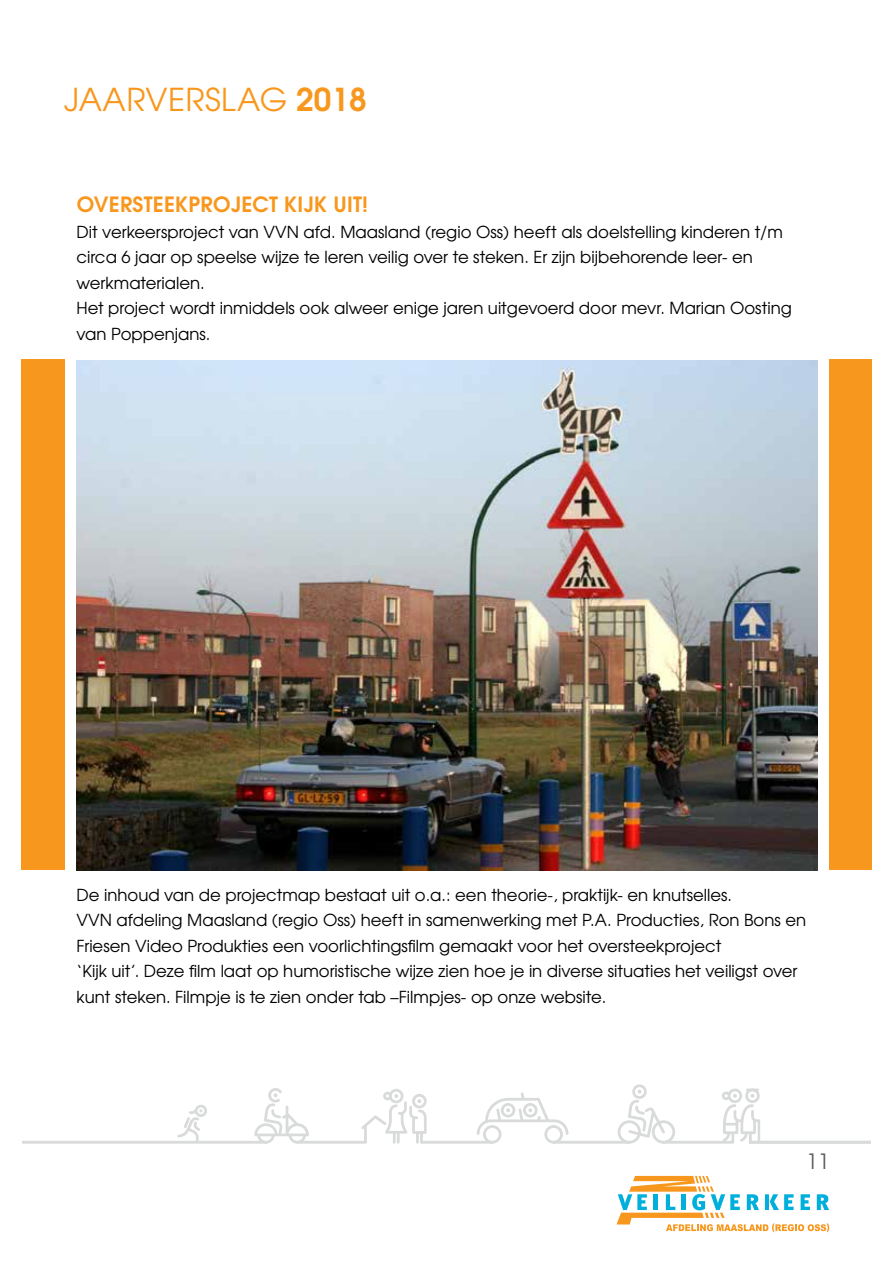
<style>
.page{position:relative;width:893px;height:1263px;background:#fff}
.page>*{position:absolute;margin:0;border:0;box-sizing:border-box;transform-origin:0 0}
.t1{font:31.5px "Te X Gyre Adventor";letter-spacing:.015em;color:#f8971d}
.t2{font:700 21px "Te X Gyre Adventor";letter-spacing:.015em;color:#f8971d}
.t3{font:21px "Te X Gyre Adventor";color:#58595b}
.t4{font:16.5px/25.5px "Te X Gyre Adventor";color:#000}
.s1{font-weight:700}
</style>
<div class="page">
<svg style="left:617px;top:1176px;width:212px;height:56px"></svg>
<hr style="left:0;top:1141px;width:267px;height:3px;background:#d9dbdb">
<svg style="left:177px;top:1084px;width:694px;height:60px"></svg>
<div style="left:0;top:1094px;width:21px;height:93px;background:#fff"></div>
<div style="left:21px;top:359px;width:851px;height:510px;background:#f8971d"></div>
<div style="left:66px;top:349px;width:763px;height:526px;background:#fff"></div>
<img style="left:77px;top:360px;width:741px;height:510px">
<h1 class="t1" style="left:64px;top:74px;width:304px">JAARVERSLAG <span class="s1">2018</span></h1>
<p class="t2" style="left:77px;top:186px;width:293px">OVERSTEEKPROJECT KIJK UIT!</p>
<p class="t4" style="left:77px;top:218px;width:717px">Dit verkeersproject van VVN afd. Maasland (regio Oss) heeft als doelstelling kinderen t/m circa 6 jaar op speelse wijze te leren veilig over te steken. Er zijn bijbehorende leer- en werkmaterialen.<br>Het project wordt inmiddels ook alweer enige jaren uitgevoerd door mevr. Marian Oosting van Poppenjans.</p>
<p class="t4" style="left:77px;top:881px;width:731px">De inhoud van de projectmap bestaat uit o.a.: een theorie-, praktijk- en knutselles.<br>VVN afdeling Maasland (regio Oss) heeft in samenwerking met P.A. Producties, Ron Bons en Friesen Video Produkties een voorlichtingsfilm gemaakt voor het oversteekproject<br>‘Kijk uit’. Deze film laat op humoristische wijze zien hoe je in diverse situaties het veiligst over kunt steken. Filmpje is te zien onder tab –Filmpjes- op onze website.</p>
<p class="t3" style="left:806px;top:1145px;width:25px">11</p>
</div>
